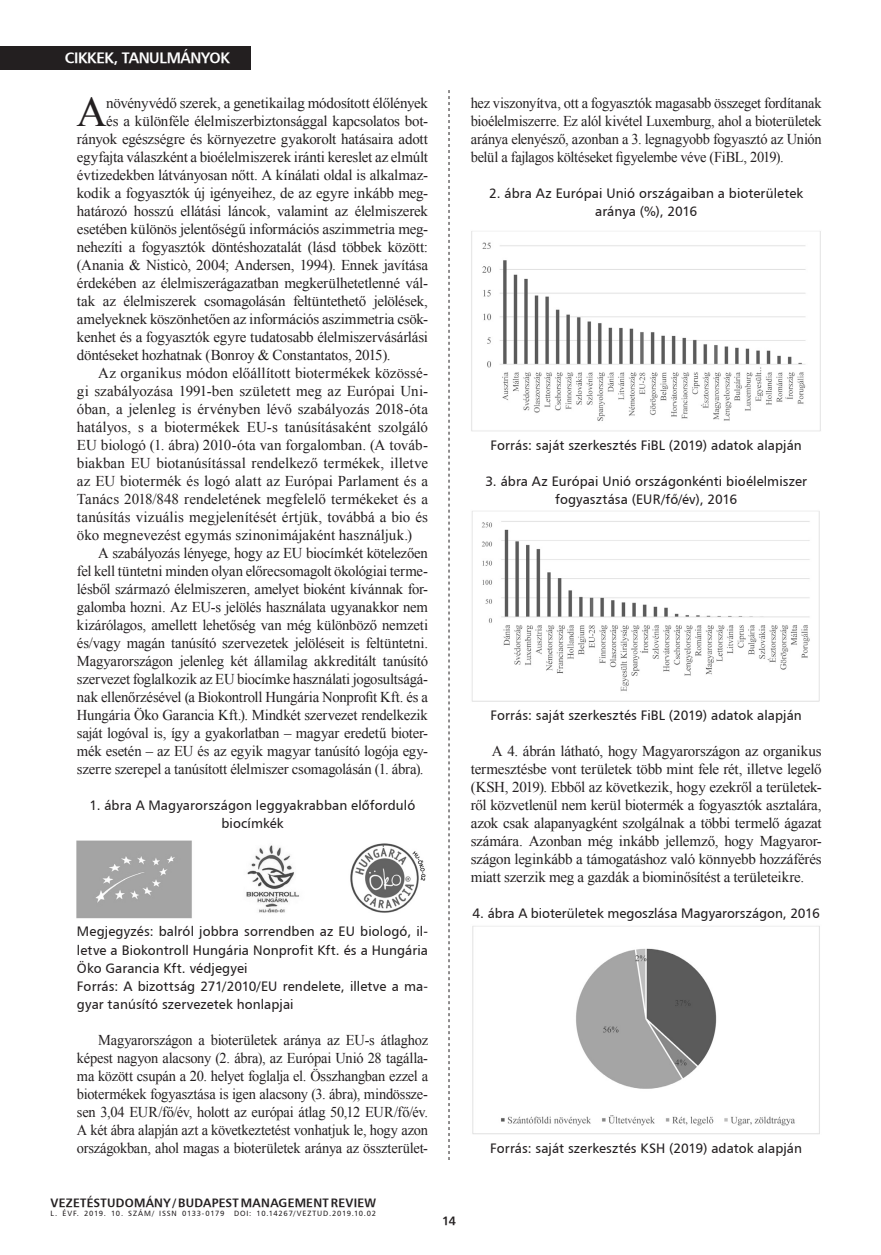
<style>
.page{position:relative;width:881px;height:1255px;background:#fff}
.page>*{position:absolute;margin:0;border:0;box-sizing:border-box;transform-origin:0 0}
.Iniciálé{font:42.15px "Times New Roman";color:#231f20}
.kenyérszöveg_opcioná{font:15px/18px "Times New Roman";letter-spacing:-.01em;color:#231f20;text-align:justify}
.Iniciálé-2{font:15px "Times New Roman";letter-spacing:-.015em;color:#231f20}
.kenyérszöveg_opcioná-2{font:15px/18px "Times New Roman";letter-spacing:-.01em;color:#231f20;text-align:justify;scale:.96 1}
.t1{font:15px "H Humanist 777 BT Bold";letter-spacing:-.025em;color:#fff}
.Táblázat_cím{font:13.5px/18px "H Humanist 777 BT";letter-spacing:.005em;color:#231f20;text-align:center}
.t2{font:12px "H Humanist 777 BT Bold";letter-spacing:.02em;color:#231f20}
.t3{font:7.5px "H Humanist 777 BT";letter-spacing:.095em;color:#231f20}
</style>
<div class="page">
<div style="left:0;top:46px;width:251px;height:23px;background:#231f20"></div>
<svg style="left:448px;top:90px;width:1px;height:1070px"></svg>
<img style="left:77px;top:840px;width:349px;height:78px">
<img style="left:471px;top:231px;width:350px;height:201px">
<img style="left:472px;top:511px;width:348px;height:191px">
<img style="left:472px;top:926px;width:348px;height:208px">
<p class="t1" style="left:65px;top:49px;width:166px">CIKKEK, TANULMÁNYOK</p>
<p class="Iniciálé" style="left:77px;top:84px;width:32px">A</p>
<p class="Iniciálé-2" style="left:106px;top:93px;width:323px">növényvédő szerek, a genetikailag módosított élőlények</p>
<p class="Iniciálé-2" style="left:106px;top:111px;width:323px">és a különféle élelmiszerbiztonsággal kapcsolatos bot-</p>
<p class="Iniciálé-2" style="left:77px;top:129px;width:352px">rányok egészségre és környezetre gyakorolt hatásaira adott</p>
<p class="Iniciálé-2" style="left:77px;top:147px;width:352px">egyfajta válaszként a bioélelmiszerek iránti kereslet az elmúlt</p>
<p class="Iniciálé-2" style="left:77px;top:165px;width:352px">évtizedekben látványosan nőtt. A kínálati oldal is alkalmaz-</p>
<p class="Iniciálé-2" style="left:77px;top:183px;width:352px">kodik a fogyasztók új igényeihez, de az egyre inkább meg-</p>
<p class="Iniciálé-2" style="left:77px;top:201px;width:352px">határozó hosszú ellátási láncok, valamint az élelmiszerek</p>
<p class="Iniciálé-2" style="left:77px;top:219px;width:352px">esetében különös jelentőségű információs aszimmetria meg-</p>
<p class="Iniciálé-2" style="left:77px;top:237px;width:352px">nehezíti a fogyasztók döntéshozatalát (lásd többek között:</p>
<p class="Iniciálé-2" style="left:77px;top:255px;width:352px">(Anania &amp; Nisticò, 2004; Andersen, 1994). Ennek javítása</p>
<p class="Iniciálé-2" style="left:77px;top:273px;width:352px">érdekében az élelmiszerágazatban megkerülhetetlenné vál-</p>
<p class="Iniciálé-2" style="left:77px;top:291px;width:352px">tak az élelmiszerek csomagolásán feltüntethető jelölések,</p>
<p class="Iniciálé-2" style="left:77px;top:309px;width:352px">amelyeknek köszönhetően az információs aszimmetria csök-</p>
<p class="Iniciálé-2" style="left:77px;top:327px;width:352px">kenhet és a fogyasztók egyre tudatosabb élelmiszervásárlási</p>
<p class="Iniciálé-2" style="left:77px;top:345px;width:315px">döntéseket hozhatnak (Bonroy &amp; Constantatos, 2015).</p>
<p class="kenyérszöveg_opcioná" style="left:77px;top:364px;width:352px;text-indent:21px">Az organikus módon előállított biotermékek közössé&shy;gi szabályozása 1991-ben született meg az Európai Uni&shy;óban, a jelenleg is érvényben lévő szabályozás 2018-óta hatályos, s a biotermékek EU-s tanúsításaként szolgáló EU biologó (1. ábra) 2010-óta van forgalomban. (A továb&shy;biakban EU biotanúsítással rendelkező termékek, illetve az EU biotermék és logó alatt az Európai Parlament és a Tanács 2018/848 rendeletének megfelelő termékeket és a tanúsítás vizuális megjelenítését értjük, továbbá a bio és öko megnevezést egymás szinonimájaként használjuk.)</p>
<p class="kenyérszöveg_opcioná" style="left:77px;top:544px;width:352px;text-indent:21px">A szabályozás lényege, hogy az EU biocímkét kötelezően fel kell tüntetni minden olyan előrecsomagolt ökológiai terme&shy;lésből származó élelmiszeren, amelyet bioként kívánnak for&shy;galomba hozni. Az EU-s jelölés használata ugyanakkor nem kizárólagos, amellett lehetőség van még különböző nemzeti és/vagy magán tanúsító szervezetek jelöléseit is feltüntetni.<br>Magyarországon jelenleg két államilag akkreditált tanúsító szervezet foglalkozik az EU biocímke használati jogosultságá&shy;nak ellenőrzésével (a Biokontroll Hungária Nonprofit Kft. és a Hungária Öko Garancia Kft.). Mindkét szervezet rendelkezik saját logóval is, így a gyakorlatban – magyar eredetű bioter&shy;mék esetén – az EU és az egyik magyar tanúsító logója egy&shy;szerre szerepel a tanúsított élelmiszer csomagolásán (1. ábra).</p>
<p class="Táblázat_cím" style="left:90px;top:796px;width:327px">1. ábra A Magyarországon leggyakrabban előforduló biocímkék</p>
<p class="Táblázat_cím" style="left:77px;top:922px;width:352px;text-align:justify">Megjegyzés: balról jobbra sorrendben az EU biologó, il&shy;letve a Biokontroll Hungária Nonprofit Kft. és a Hungária Öko Garancia Kft. védjegyei</p>
<p class="Táblázat_cím" style="left:77px;top:976px;width:352px;text-align:left">Forrás: A bizottság 271/2010/EU rendelete, illetve a ma&shy;gyar tanúsító szervezetek honlapjai</p>
<p class="kenyérszöveg_opcioná-2" style="left:77px;top:1030px;width:367px;text-indent:21px">Magyarországon a bioterületek aránya az EU-s átlaghoz képest nagyon alacsony (2. ábra), az Európai Unió 28 tagálla&shy;ma között csupán a 20. helyet foglalja el. Összhangban ezzel a biotermékek fogyasztása is igen alacsony (3. ábra), mindössze&shy;sen 3,04 EUR/fő/év, holott az európai átlag 50,12 EUR/fő/év.<br>A két ábra alapján azt a következtetést vonhatjuk le, hogy azon országokban, ahol magas a bioterületek aránya az összterület-</p>
<p class="kenyérszöveg_opcioná-2" style="left:470px;top:94px;width:367px">hez viszonyítva, ott a fogyasztók magasabb összeget fordítanak bioélelmiszerre. Ez alól kivétel Luxemburg, ahol a bioterületek aránya elenyésző, azonban a 3. legnagyobb fogyasztó az Unión belül a fajlagos költéseket figyelembe véve (FiBL, 2019).</p>
<p class="Táblázat_cím" style="left:489px;top:184px;width:315px">2. ábra Az Európai Unió országaiban a bioterületek</p>
<p class="Táblázat_cím" style="left:595px;top:202px;width:104px">aránya (%), 2016</p>
<p class="Táblázat_cím" style="left:490px;top:436px;width:312px">Forrás: saját szerkesztés FiBL (2019) adatok alapján</p>
<p class="Táblázat_cím" style="left:485px;top:472px;width:323px">3. ábra Az Európai Unió országonkénti bioélelmiszer fogyasztása (EUR/fő/év), 2016</p>
<p class="Táblázat_cím" style="left:490px;top:706px;width:312px">Forrás: saját szerkesztés FiBL (2019) adatok alapján</p>
<p class="kenyérszöveg_opcioná" style="left:470px;top:742px;width:352px;text-indent:21px">A 4. ábrán látható, hogy Magyarországon az organikus termesztésbe vont területek több mint fele rét, illetve legelő (KSH, 2019). Ebből az következik, hogy ezekről a területek&shy;ről közvetlenül nem kerül biotermék a fogyasztók asztalára, azok csak alapanyagként szolgálnak a többi termelő ágazat számára. Azonban még inkább jellemző, hogy Magyaror&shy;szágon leginkább a támogatáshoz való könnyebb hozzáférés miatt szerzik meg a gazdák a biominősítést a területeikre.</p>
<p class="Táblázat_cím" style="left:472px;top:904px;width:348px">4. ábra A bioterületek megoszlása Magyarországon, 2016</p>
<p class="Táblázat_cím" style="left:490px;top:1138px;width:313px">Forrás: saját szerkesztés KSH (2019) adatok alapján</p>
<p class="t2" style="left:51px;top:1194px;width:327px">VEZETÉSTUDOMÁNY / BUDAPEST MANAGEMENT REVIEW</p>
<p class="t3" style="left:51px;top:1208px;width:175px">L. ÉVF. 2019. 10. SZÁM/ ISSN 0133-0179</p>
<p class="t3" style="left:234px;top:1208px;width:144px">DOI: 10.14267/VEZTUD.2019.10.02</p>
<p class="t2" style="left:442px;top:1212px;width:15px">14</p>
</div>
